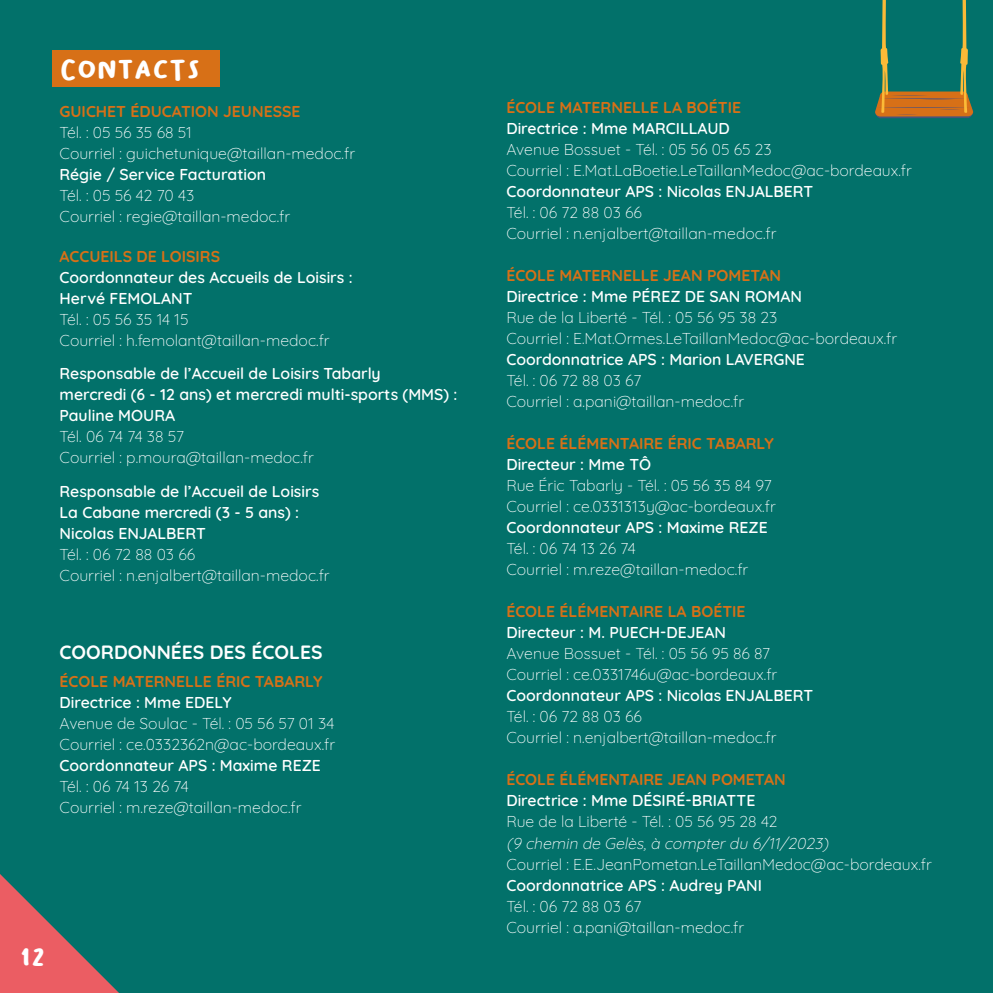
<style>
.page{position:relative;width:993px;height:993px;background:#fff}
.page>*{position:absolute;margin:0;border:0;box-sizing:border-box;transform-origin:0 0}
.t1{font:28px "Bakso Sapi";color:#fff}
.t2{font:300 19.25px "Quicksand";color:#fff}
.t3{font:300 15.75px/21px "Quicksand";color:#fff}
.t4{font:300 15.75px "Quicksand";color:#d77017}
.t5{font:italic 300 15.75px "Quicksand";color:#fff}
</style>
<div class="page">
<div style="left:0;top:0;width:992px;height:992px;background:#02716a"></div>
<svg style="left:0;top:874px;width:118px;height:118px"></svg>
<svg style="left:875px;top:0;width:97px;height:118px"></svg>
<div style="left:53px;top:50px;width:167px;height:37px;background:#d77017"></div>
<h1 class="t1" style="left:60px;top:53px;width:142px">CONTACTS</h1>
<p class="t4" style="left:60px;top:99px;width:242px">GUICHET ÉDUCATION JEUNESSE</p>
<p class="t3" style="left:60px;top:120px;width:297px">Tél. : 05 56 35 68 51<br>Courriel : guichetunique@taillan-medoc.fr<br>Régie / Service Facturation<br>Tél. : 05 56 42 70 43<br>Courriel : regie@taillan-medoc.fr</p>
<p class="t4" style="left:60px;top:244px;width:162px">ACCUEILS DE LOISIRS</p>
<p class="t3" style="left:60px;top:265px;width:294px">Coordonnateur des Accueils de Loisirs :<br>Hervé FEMOLANT<br>Tél. : 05 56 35 14 15<br>Courriel : h.femolant@taillan-medoc.fr</p>
<p class="t3" style="left:60px;top:361px;width:399px">Responsable de l’Accueil de Loisirs Tabarly<br>mercredi (6 - 12 ans) et mercredi multi-sports (MMS) :<br>Pauline MOURA<br>Tél. 06 74 74 38 57<br>Courriel : p.moura@taillan-medoc.fr</p>
<p class="t3" style="left:60px;top:479px;width:271px">Responsable de l’Accueil de Loisirs<br>La Cabane mercredi (3 - 5 ans) :<br>Nicolas ENJALBERT<br>Tél. : 06 72 88 03 66<br>Courriel : n.enjalbert@taillan-medoc.fr</p>
<p class="t2" style="left:60px;top:636px;width:264px">COORDONNÉES DES ÉCOLES</p>
<p class="t4" style="left:60px;top:668px;width:264px">ÉCOLE MATERNELLE ÉRIC TABARLY</p>
<p class="t3" style="left:60px;top:689px;width:277px">Directrice : Mme EDELY<br>Avenue de Soulac - Tél. : 05 56 57 01 34<br>Courriel : ce.0332362n@ac-bordeaux.fr<br>Coordonnateur APS : Maxime REZE<br>Tél. : 06 74 13 26 74<br>Courriel : m.reze@taillan-medoc.fr</p>
<h1 class="t1" style="left:20px;top:941px;width:27px">12</h1>
<p class="t4" style="left:506px;top:95px;width:236px">ÉCOLE MATERNELLE LA BOÉTIE</p>
<p class="t3" style="left:506px;top:116px;width:407px">Directrice : Mme MARCILLAUD<br>Avenue Bossuet - Tél. : 05 56 05 65 23<br>Courriel : E.Mat.LaBoetie.LeTaillanMedoc@ac-bordeaux.fr Coordonnateur APS : Nicolas ENJALBERT<br>Tél. : 06 72 88 03 66<br>Courriel : n.enjalbert@taillan-medoc.fr</p>
<p class="t4" style="left:506px;top:263px;width:276px">ÉCOLE MATERNELLE JEAN POMETAN</p>
<p class="t3" style="left:506px;top:284px;width:392px">Directrice : Mme PÉREZ DE SAN ROMAN<br>Rue de la Liberté - Tél. : 05 56 95 38 23<br>Courriel : E.Mat.Ormes.LeTaillanMedoc@ac-bordeaux.fr Coordonnatrice APS : Marion LAVERGNE<br>Tél. : 06 72 88 03 67<br>Courriel : a.pani@taillan-medoc.fr</p>
<p class="t4" style="left:506px;top:431px;width:269px">ÉCOLE ÉLÉMENTAIRE ÉRIC TABARLY</p>
<p class="t3" style="left:506px;top:452px;width:271px">Directeur : Mme TÔ<br>Rue Éric Tabarly - Tél. : 05 56 35 84 97<br>Courriel : ce.0331313y@ac-bordeaux.fr<br>Coordonnateur APS : Maxime REZE<br>Tél. : 06 74 13 26 74<br>Courriel : m.reze@taillan-medoc.fr</p>
<p class="t4" style="left:506px;top:599px;width:240px">ÉCOLE ÉLÉMENTAIRE LA BOÉTIE</p>
<p class="t3" style="left:506px;top:620px;width:308px">Directeur : M. PUECH-DEJEAN<br>Avenue Bossuet - Tél. : 05 56 95 86 87<br>Courriel : ce.0331746u@ac-bordeaux.fr Coordonnateur APS : Nicolas ENJALBERT Tél. : 06 72 88 03 66<br>Courriel : n.enjalbert@taillan-medoc.fr</p>
<p class="t4" style="left:506px;top:767px;width:280px">ÉCOLE ÉLÉMENTAIRE JEAN POMETAN</p>
<p class="t3" style="left:506px;top:788px;width:272px">Directrice : Mme DÉSIRÉ-BRIATTE<br>Rue de la Liberté - Tél. : 05 56 95 28 42</p>
<p class="t5" style="left:506px;top:830px;width:327px">(9 chemin de Gelès,à compterdu 6/11/2023)</p>
<p class="t3" style="left:506px;top:851px;width:427px">Courriel : E.E.JeanPometan.LeTaillanMedoc@ac-bordeaux.fr Coordonnatrice APS : Audrey PANI<br>Tél. : 06 72 88 03 67<br>Courriel : a.pani@taillan-medoc.fr</p>
</div>
